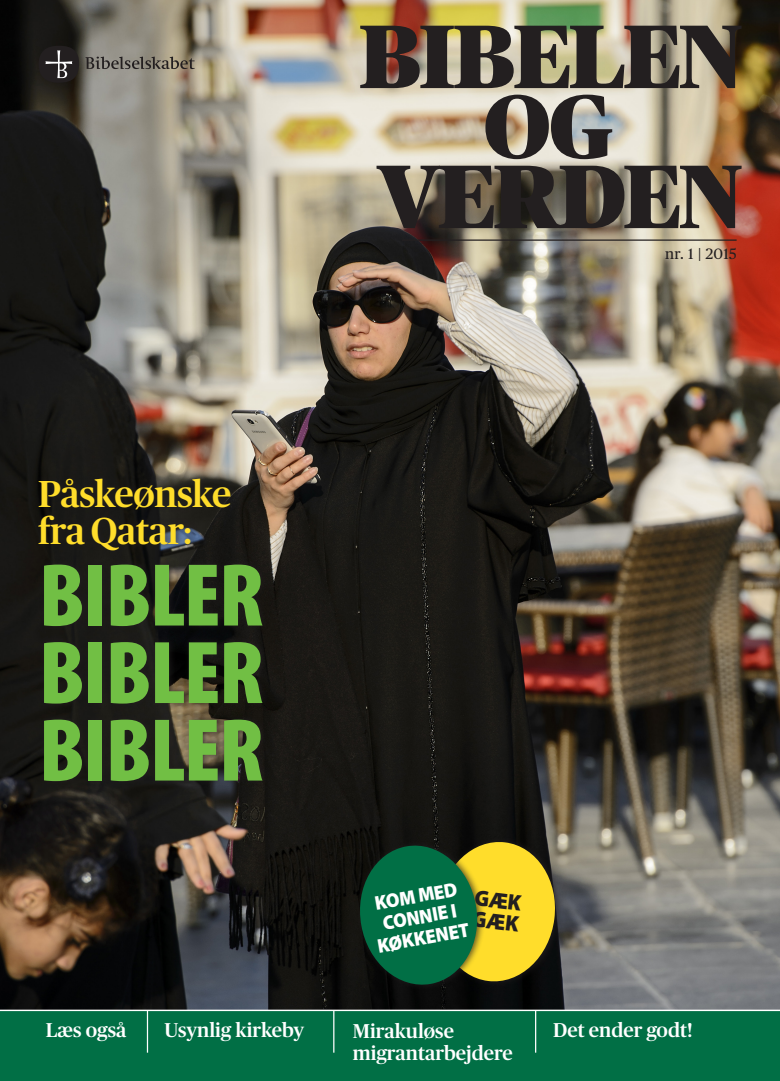
<style>
.page{position:relative;width:780px;height:1081px;background:#fff}
.page>*{position:absolute;margin:0;border:0;box-sizing:border-box;transform-origin:0 0}
.Brødtekst{font:900 condensed 90px/77.5px "Myriad Pro";letter-spacing:-.02em;color:#71bf44;text-align:justify}
.t1{font:900 90px "Publico";letter-spacing:-.02em;color:#231f20}
.Forsidehenv_44{font:500 37.5px/37.5px "Publico";letter-spacing:-.01em;color:#ffdd2b}
.Mellemrubrik{font:900 22.5px/21.2px "Myriad Pro";color:#231f20;scale:.94 1}
.Forsidehenv_16{font:500 20px "Publico";color:#fff}
.Mellemrubrik-2{font:900 20px/21.2px "Myriad Pro";color:#fff;text-align:center;scale:.94 1}
.t2{font:15px "Publico Text";letter-spacing:.01em;color:#231f20}
</style>
<div class="page">
<img style="left:0;top:0;width:780px;height:1010px">
<div style="left:0;top:1011px;width:780px;height:70px;background:#016f45"></div>
<hr style="left:402px;top:239px;width:334px;height:2px;background:#231f20">
<div style="left:39px;top:46px;width:40px;height:36px;background:#231f20;border-radius:50%"></div>
<svg style="left:45px;top:50px;width:27px;height:28px"></svg>
<svg style="left:85px;top:57px;width:110px;height:12px"></svg>
<hr style="left:333px;top:1010px;width:1px;height:42px;background:#fff">
<hr style="left:535px;top:1010px;width:1px;height:42px;background:#fff">
<hr style="left:147px;top:1010px;width:1px;height:42px;background:#fff">
<div style="left:34px;top:472px;width:236px;height:315px;background:#231f20;opacity:.75"></div>
<div style="left:433px;top:835px;width:130px;height:153px;background:#231f20;opacity:.75"></div>
<svg style="left:354px;top:838px;width:205px;height:151px;background:#56792f"></svg>
<p class="Forsidehenv_44" style="left:38px;top:475px;width:195px">Påskeønske fra Qatar:</p>
<p class="Brødtekst" style="left:39px;top:554px;width:226px">BIBLER BIBLER BIBLER</p>
<p class="t1" style="left:359px;top:6px;width:385px">BIBELEN</p>
<p class="t1" style="left:483px;top:76px;width:130px">OG</p>
<p class="t1" style="left:377px;top:146px;width:367px">VERDEN</p>
<p class="t2" style="left:665px;top:245px;width:73px">nr. 1 | 2015</p>
<p class="Mellemrubrik-2" style="left:368px;top:893px;width:100px;rotate:-10deg">KOM MED<br>CONNIE I<br>KØKKENET</p>
<p class="Mellemrubrik" style="left:476px;top:886px;width:52px;rotate:7deg">GÆK<br>GÆK</p>
<p class="Forsidehenv_16" style="left:46px;top:1019px;width:82px">Læs også</p>
<p class="Forsidehenv_16" style="left:165px;top:1019px;width:141px">Usynlig kirkeby</p>
<p class="Forsidehenv_16" style="left:353px;top:1019px;width:102px">Mirakuløse</p>
<p class="Forsidehenv_16" style="left:553px;top:1019px;width:141px">Det ender godt!</p>
<p class="Forsidehenv_16" style="left:353px;top:1042px;width:161px">migrantarbejdere</p>
</div>
